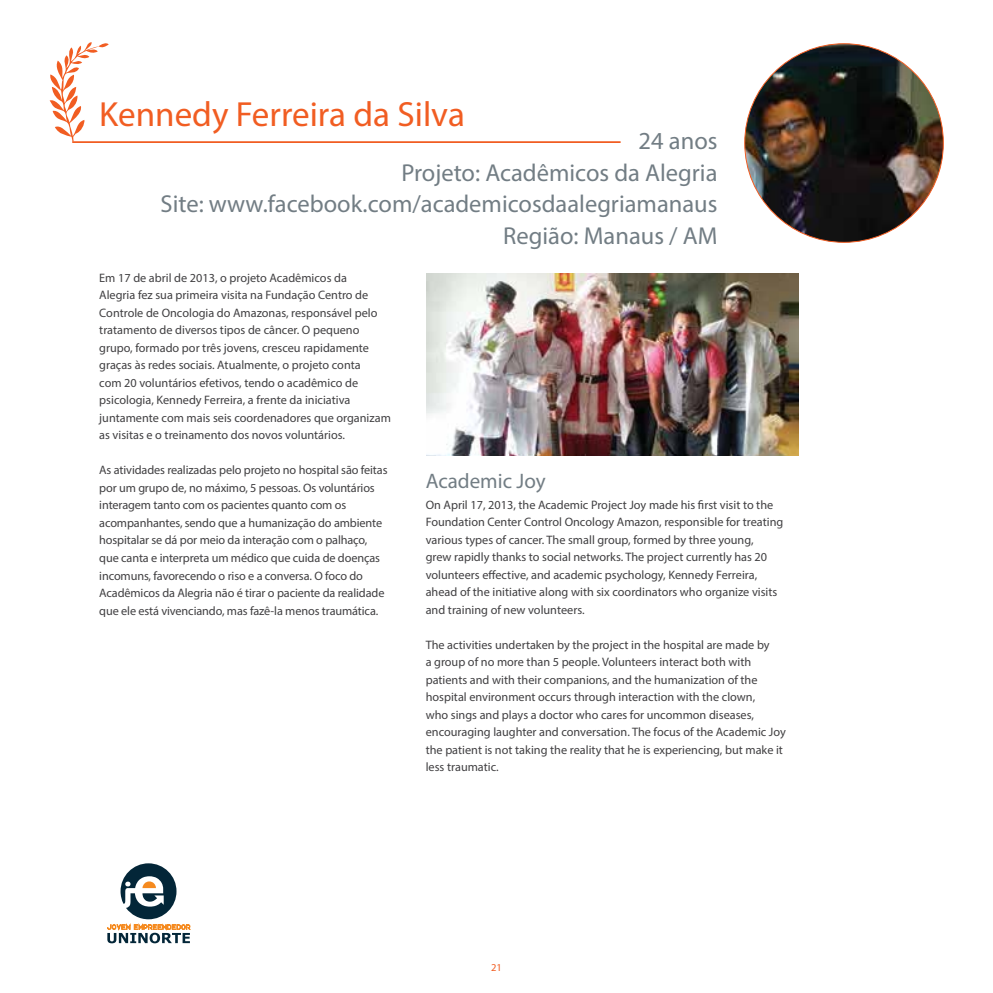
<style>
.page{position:relative;width:993px;height:993px;background:#fff}
.page>*{position:absolute;margin:0;border:0;box-sizing:border-box;transform-origin:0 0}
.t1{font:35px "Myriad Pro";color:#f15d22}
.t2{font:24.5px/31.5px "Myriad Pro";color:#727d84;text-align:right}
.t3{font:21px "Myriad Pro";color:#727d84}
.t4{font:12.25px/17.5px "Myriad Pro";color:#414042}
.t5{font:10.5px "Myriad Pro";color:#f15d22}
</style>
<div class="page">
<svg style="left:49px;top:42px;width:60px;height:99px"></svg>
<hr style="left:72px;top:141px;width:548px;height:2px;background:#f15d22">
<img style="left:744px;top:44px;width:199px;height:198px;border-radius:99px">
<img style="left:426px;top:274px;width:372px;height:182px">
<svg style="left:107px;top:863px;width:83px;height:80px"></svg>
<h1 class="t1" style="left:99px;top:93px;width:367px">Kennedy Ferreira da Silva</h1>
<h2 class="t2" style="left:160px;top:125px;width:558px">24 anos<br>Projeto: Acadêmicos da Alegria<br>Site: www.facebook.com/academicosdaalegriamanaus<br>Região: Manaus / AM</h2>
<p class="t4" style="left:99px;top:268px;width:293px">Em 17 de abril de 2013, o projeto Acadêmicos da<br>Alegria fez sua primeira visita na Fundação Centro de Controle de Oncologia do Amazonas, responsável pelo tratamento de diversos tipos de câncer. O pequeno grupo, formado por três jovens, cresceu rapidamente graças às redes sociais. Atualmente, o projeto conta<br>com 20 voluntários efetivos, tendo o acadêmico de psicologia, Kennedy Ferreira, a frente da iniciativa juntamente com mais seis coordenadores que organizam as visitas e o treinamento dos novos voluntários.</p>
<p class="t4" style="left:99px;top:461px;width:289px">As atividades realizadas pelo projeto no hospital são feitas por um grupo de, no máximo, 5 pessoas. Os voluntários interagem tanto com os pacientes quanto com os acompanhantes, sendo que a humanização do ambiente hospitalar se dá por meio da interação com o palhaço, que canta e interpreta um médico que cuida de doenças incomuns, favorecendo o riso e a conversa. O foco do Acadêmicos da Alegria não é tirar o paciente da realidade que ele está vivenciando, mas fazê-la menos traumática.</p>
<h3 class="t3" style="left:425px;top:468px;width:121px">Academic Joy</h3>
<p class="t4" style="left:425px;top:495px;width:359px">On April 17, 2013, the Academic Project Joy made his first visit to the Foundation Center Control Oncology Amazon, responsible for treating various types of cancer. The small group, formed by three young,<br>grew rapidly thanks to social networks. The project currently has 20 volunteers effective, and academic psychology, Kennedy Ferreira, ahead of the initiative along with six coordinators who organize visits and training of new volunteers.</p>
<p class="t4" style="left:425px;top:635px;width:361px">The activities undertaken by the project in the hospital are made by<br>a group of no more than 5 people. Volunteers interact both with patients and with their companions, and the humanization of the hospital environment occurs through interaction with the clown,<br>who sings and plays a doctor who cares for uncommon diseases, encouraging laughter and conversation. The focus of the Academic Joy the patient is not taking the reality that he is experiencing, but make it less traumatic.</p>
<p class="t5" style="left:491px;top:961px;width:12px">21</p>
</div>
